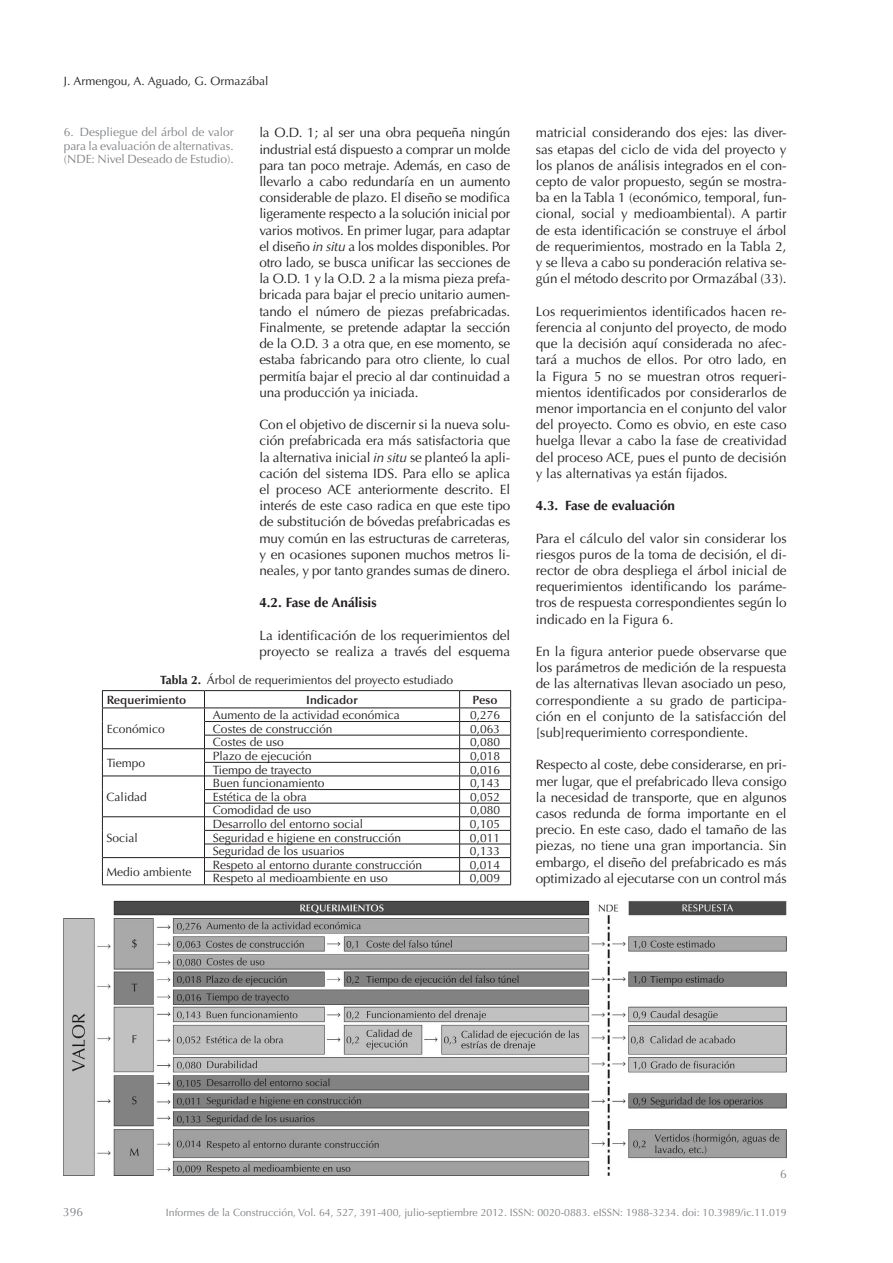
<style>
.page{position:relative;width:893px;height:1263px;background:#fff}
.page>*{position:absolute;margin:0;border:0;box-sizing:border-box;transform-origin:0 0}
.t1{font:13.5px/16.2px "Optima LT Std";color:#231f20;text-align:justify}
.t2{font:700 13.5px "Optima LT Std";color:#231f20}
.t3{font:12px/19.2px "Optima LT Std";color:#231f20}
.t4{font:12px/13.5px "Optima LT Std";letter-spacing:-.005em;color:#808285;text-align:justify}
.t5{font:600 12px "Optima LT Std";color:#231f20}
.t6{font:10.5px "Optima LT Std";color:#808285}
.s1{font-style:italic}
.s2{font-weight:700}
.s3{font-weight:600}
</style>
<div class="page">
<hr style="left:205px;top:721px;width:255px;height:1px;background:#231f20">
<hr style="left:460px;top:721px;width:50px;height:1px;background:#231f20">
<hr style="left:205px;top:735px;width:255px;height:1px;background:#231f20">
<hr style="left:460px;top:735px;width:50px;height:1px;background:#231f20">
<hr style="left:103px;top:748px;width:101px;height:1px;background:#231f20">
<hr style="left:205px;top:748px;width:255px;height:1px;background:#231f20">
<hr style="left:460px;top:748px;width:50px;height:1px;background:#231f20">
<hr style="left:205px;top:762px;width:255px;height:1px;background:#231f20">
<hr style="left:460px;top:762px;width:50px;height:1px;background:#231f20">
<hr style="left:103px;top:776px;width:101px;height:1px;background:#231f20">
<hr style="left:205px;top:776px;width:255px;height:1px;background:#231f20">
<hr style="left:460px;top:776px;width:50px;height:1px;background:#231f20">
<hr style="left:205px;top:789px;width:255px;height:1px;background:#231f20">
<hr style="left:460px;top:789px;width:50px;height:1px;background:#231f20">
<hr style="left:205px;top:803px;width:255px;height:1px;background:#231f20">
<hr style="left:460px;top:803px;width:50px;height:1px;background:#231f20">
<hr style="left:103px;top:816px;width:101px;height:1px;background:#231f20">
<hr style="left:205px;top:816px;width:255px;height:1px;background:#231f20">
<hr style="left:460px;top:816px;width:50px;height:1px;background:#231f20">
<hr style="left:205px;top:830px;width:255px;height:1px;background:#231f20">
<hr style="left:460px;top:830px;width:50px;height:1px;background:#231f20">
<hr style="left:205px;top:844px;width:255px;height:1px;background:#231f20">
<hr style="left:460px;top:844px;width:50px;height:1px;background:#231f20">
<hr style="left:103px;top:857px;width:101px;height:1px;background:#231f20">
<hr style="left:205px;top:857px;width:255px;height:1px;background:#231f20">
<hr style="left:460px;top:857px;width:50px;height:1px;background:#231f20">
<hr style="left:205px;top:871px;width:255px;height:1px;background:#231f20">
<hr style="left:460px;top:871px;width:50px;height:1px;background:#231f20">
<svg style="left:459px;top:691px;width:1px;height:193px"></svg>
<hr style="left:102px;top:884px;width:102px;height:1px;background:#231f20">
<hr style="left:102px;top:707px;width:102px;height:1px;background:#231f20">
<hr style="left:204px;top:707px;width:256px;height:1px;background:#231f20">
<hr style="left:460px;top:707px;width:51px;height:1px;background:#231f20">
<hr style="left:102px;top:690px;width:102px;height:1px;background:#231f20">
<hr style="left:204px;top:690px;width:256px;height:1px;background:#231f20">
<hr style="left:460px;top:690px;width:51px;height:1px;background:#231f20">
<svg style="left:102px;top:691px;width:1px;height:193px"></svg>
<svg style="left:510px;top:691px;width:1px;height:193px"></svg>
<hr style="left:204px;top:884px;width:256px;height:1px;background:#231f20">
<hr style="left:460px;top:884px;width:51px;height:1px;background:#231f20">
<svg style="left:204px;top:691px;width:1px;height:193px"></svg>
<img style="left:64px;top:900px;width:723px;height:275px">
<p class="t3" style="left:64px;top:72px;width:206px">J. Armengou, A. Aguado, G. Ormazábal</p>
<p class="t1" style="left:259px;top:125px;width:252px">la O.D. 1; al ser una obra pequeña ningún industrial está dispuesto a comprar un molde para tan poco metraje. Además, en caso de llevarlo a cabo redundaría en un aumento considerable de plazo. El diseño se modifica ligeramente respecto a la solución inicial por varios motivos. En primer lugar, para adaptar el diseño <span class="s1">in situ</span> a los moldes disponibles. Por otro lado, se busca unificar las secciones de la O.D. 1 y la O.D. 2 a la misma pieza prefa&shy;bricada para bajar el precio unitario aumen&shy;tando el número de piezas prefabricadas.<br>Finalmente, se pretende adaptar la sección de la O.D. 3 a otra que, en ese momento, se estaba fabricando para otro cliente, lo cual permitía bajar el precio al dar continuidad a una producción ya iniciada.</p>
<p class="t1" style="left:259px;top:417px;width:252px">Con el objetivo de discernir si la nueva solu&shy;ción prefabricada era más satisfactoria que la alternativa inicial <span class="s1">in situ</span> se planteó la apli&shy;cación del sistema IDS. Para ello se aplica el proceso ACE anteriormente descrito. El interés de este caso radica en que este tipo de substitución de bóvedas prefabricadas es muy común en las estructuras de carreteras, y en ocasiones suponen muchos metros li&shy;neales, y por tanto grandes sumas de dinero.</p>
<p class="t2" style="left:259px;top:595px;width:119px">4.2. Fase de Análisis</p>
<p class="t1" style="left:259px;top:627px;width:252px">La identificación de los requerimientos del proyecto se realiza a través del esquema</p>
<p class="t4" style="left:64px;top:126px;width:172px">6. Despliegue del árbol de valor para la evaluación de alternativas. (NDE: Nivel Deseado de Estudio).</p>
<p class="t3" style="left:107px;top:671px;width:348px;text-indent:54px"><span class="s2">Tabla 2.</span> Árbol de requerimientos del proyecto estudiado<br><span class="s3">Requerimiento</span></p>
<p class="t5" style="left:306px;top:693px;width:53px">Indicador</p>
<p class="t5" style="left:473px;top:693px;width:26px">Peso</p>
<p class="t3" style="left:107px;top:719px;width:60px">Económico</p>
<p class="t3" style="left:107px;top:753px;width:40px">Tiempo</p>
<p class="t3" style="left:107px;top:787px;width:42px">Calidad</p>
<p class="t3" style="left:213px;top:706px;width:188px">Aumento de la actividad económica</p>
<p class="t3" style="left:470px;top:706px;width:32px">0,276</p>
<p class="t3" style="left:213px;top:719px;width:121px">Costes de construcción</p>
<p class="t3" style="left:470px;top:719px;width:32px">0,063</p>
<p class="t3" style="left:213px;top:733px;width:72px">Costes de uso</p>
<p class="t3" style="left:470px;top:733px;width:32px">0,080</p>
<p class="t3" style="left:213px;top:746px;width:100px">Plazo de ejecución</p>
<p class="t3" style="left:470px;top:746px;width:32px">0,018</p>
<p class="t3" style="left:213px;top:760px;width:100px">Tiempo de trayecto</p>
<p class="t3" style="left:470px;top:760px;width:32px">0,016</p>
<p class="t3" style="left:213px;top:774px;width:113px">Buen funcionamiento</p>
<p class="t3" style="left:470px;top:774px;width:32px">0,143</p>
<p class="t3" style="left:213px;top:787px;width:95px">Estética de la obra</p>
<p class="t3" style="left:470px;top:787px;width:32px">0,052</p>
<p class="t3" style="left:213px;top:801px;width:100px">Comodidad de uso</p>
<p class="t3" style="left:470px;top:801px;width:32px">0,080</p>
<p class="t3" style="left:213px;top:814px;width:152px">Desarrollo del entorno social</p>
<p class="t3" style="left:470px;top:814px;width:32px">0,105</p>
<p class="t3" style="left:213px;top:828px;width:190px">Seguridad e higiene en construcción</p>
<p class="t3" style="left:470px;top:828px;width:32px">0,011</p>
<p class="t3" style="left:213px;top:842px;width:133px">Seguridad de los usuarios</p>
<p class="t3" style="left:470px;top:842px;width:32px">0,133</p>
<p class="t3" style="left:107px;top:828px;width:33px">Social</p>
<p class="t3" style="left:107px;top:862px;width:86px">Medio ambiente</p>
<p class="t3" style="left:213px;top:855px;width:211px">Respeto al entorno durante construcción</p>
<p class="t3" style="left:470px;top:855px;width:32px">0,014</p>
<p class="t3" style="left:213px;top:869px;width:176px">Respeto al medioambiente en uso</p>
<p class="t3" style="left:470px;top:869px;width:32px">0,009</p>
<p class="t1" style="left:536px;top:125px;width:252px">matricial considerando dos ejes: las diver&shy;sas etapas del ciclo de vida del proyecto y los planos de análisis integrados en el con&shy;cepto de valor propuesto, según se mostra&shy;ba en la Tabla 1 (económico, temporal, fun&shy;cional, social y medioambiental). A partir de esta identificación se construye el árbol de requerimientos, mostrado en la Tabla 2, y se lleva a cabo su ponderación relativa se&shy;gún el método descrito por Ormazábal (33).</p>
<p class="t1" style="left:536px;top:303px;width:252px">Los requerimientos identificados hacen re&shy;ferencia al conjunto del proyecto, de modo que la decisión aquí considerada no afec&shy;tará a muchos de ellos. Por otro lado, en la Figura 5 no se muestran otros requeri&shy;mientos identificados por considerarlos de menor importancia en el conjunto del valor del proyecto. Como es obvio, en este caso huelga llevar a cabo la fase de creatividad del proceso ACE, pues el punto de decisión y las alternativas ya están fijados.</p>
<p class="t2" style="left:536px;top:498px;width:141px">4.3. Fase de evaluación</p>
<p class="t1" style="left:536px;top:530px;width:252px">Para el cálculo del valor sin considerar los riesgos puros de la toma de decisión, el di&shy;rector de obra despliega el árbol inicial de requerimientos identificando los paráme&shy;tros de respuesta correspondientes según lo indicado en la Figura 6.</p>
<p class="t1" style="left:536px;top:643px;width:252px">En la figura anterior puede observarse que los parámetros de medición de la respuesta de las alternativas llevan asociado un peso, correspondiente a su grado de participa&shy;ción en el conjunto de la satisfacción del [sub]requerimiento correspondiente.</p>
<p class="t1" style="left:536px;top:757px;width:252px">Respecto al coste, debe considerarse, en pri&shy;mer lugar, que el prefabricado lleva consigo la necesidad de transporte, que en algunos casos redunda de forma importante en el precio. En este caso, dado el tamaño de las piezas, no tiene una gran importancia. Sin embargo, el diseño del prefabricado es más optimizado al ejecutarse con un control más</p>
<p class="t4" style="left:780px;top:1167px;width:8px">6</p>
<p class="t4" style="left:63px;top:1205px;width:22px">396</p>
<p class="t6" style="left:166px;top:1206px;width:622px">Informes de la Construcción, Vol. 64, 527, 391-400, julio-septiembre 2012. ISSN: 0020-0883. eISSN: 1988-3234. doi: 10.3989/ic.11.019</p>
</div>
